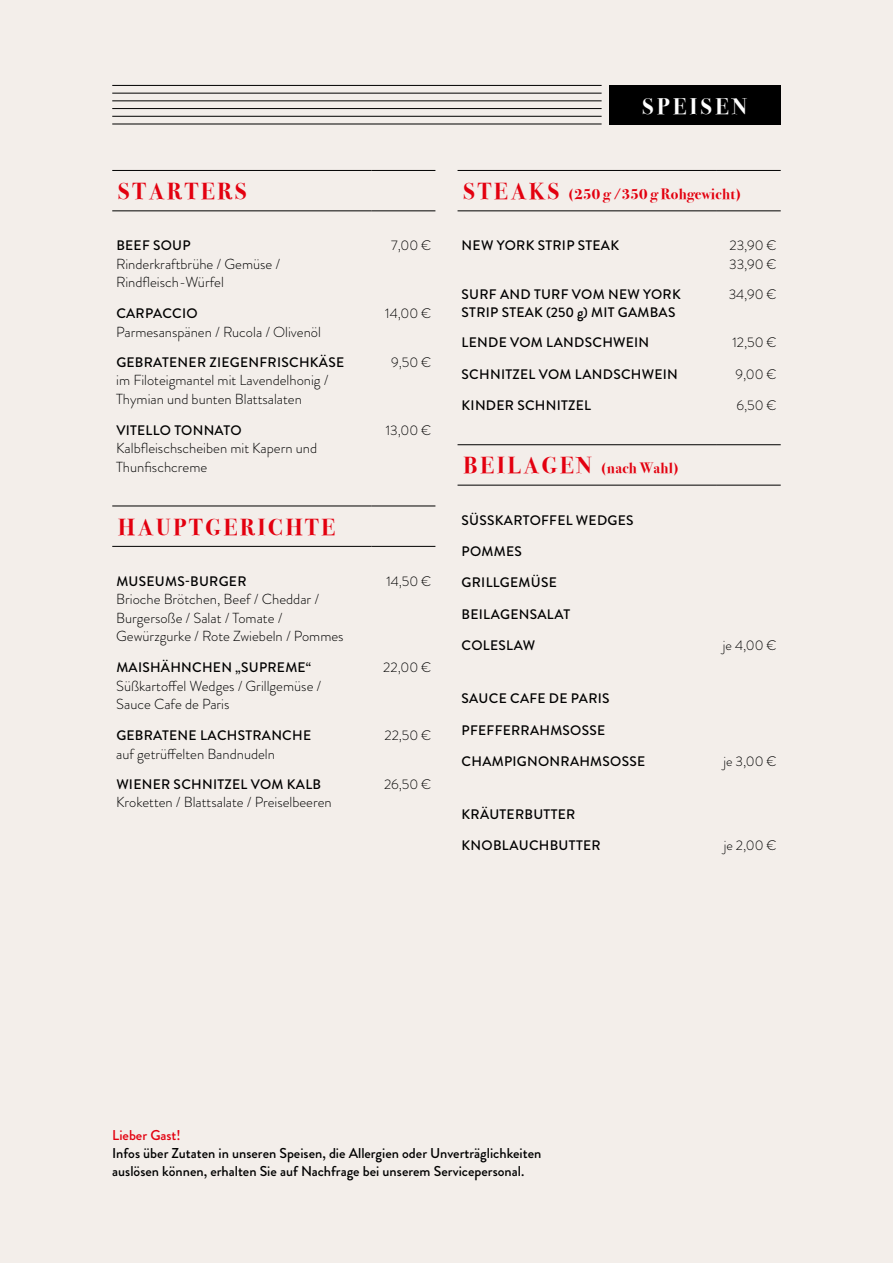
<style>
.page{position:relative;width:893px;height:1263px;background:#f3eeea}
.page>*{position:absolute;margin:0;border:0;box-sizing:border-box;transform-origin:0 0}
.t1{font:700 23.1px "Bodoni Svty Two ITCTT";letter-spacing:.12em;color:#e3000f}
.t2{font:700 22.5px "Bodoni Svty Two ITCTT";letter-spacing:.15em;color:#fff}
.t3{font:700 15px "Bodoni Svty Two ITCTT";letter-spacing:.02em;color:#e3000f}
.t4{font:300 14.55px/18.5px "Brandon Grotesque";color:#000}
.t5{font:500 14.25px/18px "Brandon Grotesque";color:#000}
.t6{font:500 14.25px "Brandon Grotesque";color:#e3000f}
.t7{font:500 13.8px/18.5px "Brandon Grotesque";letter-spacing:.02em;color:#000}
.t8{font:300 13.8px/18.5px "Brandon Grotesque";color:#000}
.s1{font-size:23.1px}
</style>
<div class="page">
<hr style="left:112px;top:170px;width:260px;height:1px;background:#000">
<hr style="left:372px;top:170px;width:63px;height:1px;background:#000">
<hr style="left:112px;top:210px;width:260px;height:1px;background:#000">
<hr style="left:372px;top:210px;width:63px;height:1px;background:#000">
<hr style="left:112px;top:506px;width:260px;height:1px;background:#000">
<hr style="left:372px;top:506px;width:63px;height:1px;background:#000">
<hr style="left:112px;top:546px;width:260px;height:1px;background:#000">
<hr style="left:372px;top:546px;width:63px;height:1px;background:#000">
<hr style="left:458px;top:170px;width:259px;height:1px;background:#000">
<hr style="left:717px;top:170px;width:64px;height:1px;background:#000">
<hr style="left:458px;top:210px;width:259px;height:1px;background:#000">
<hr style="left:717px;top:210px;width:64px;height:1px;background:#000">
<hr style="left:458px;top:444px;width:259px;height:1px;background:#000">
<hr style="left:717px;top:444px;width:64px;height:1px;background:#000">
<hr style="left:458px;top:485px;width:259px;height:1px;background:#000">
<hr style="left:717px;top:485px;width:64px;height:1px;background:#000">
<hr style="left:112px;top:85px;width:490px;height:1px;background:#000">
<hr style="left:112px;top:93px;width:490px;height:1px;background:#000">
<hr style="left:112px;top:100px;width:490px;height:1px;background:#000">
<hr style="left:112px;top:108px;width:490px;height:1px;background:#000">
<hr style="left:112px;top:116px;width:490px;height:1px;background:#000">
<hr style="left:112px;top:124px;width:490px;height:1px;background:#000">
<div style="left:609px;top:85px;width:172px;height:39px;background:#000"></div>
<h2 class="t2" style="left:642px;top:87px;width:106px">SPEISEN</h2>
<h1 class="t1" style="left:118px;top:172px;width:130px">STARTERS</h1>
<p class="t7" style="left:116px;top:237px;width:76px">BEEF SOUP</p>
<p class="t4" style="left:116px;top:255px;width:166px">Rinderkraftbrühe / Gemüse /<br>Rindfleisch-Würfel</p>
<p class="t7" style="left:116px;top:305px;width:83px">CARPACCIO</p>
<p class="t4" style="left:116px;top:323px;width:206px">Parmesanspänen / Rucola / Olivenöl</p>
<p class="t7" style="left:116px;top:353px;width:229px">GEBRATENER ZIEGENFRISCHKÄSE</p>
<p class="t4" style="left:116px;top:371px;width:214px">im Filoteigmantel mit Lavendelhonig /<br>Thymian und bunten Blattsalaten</p>
<p class="t8" style="left:391px;top:236px;width:42px">7,00 €</p>
<p class="t8" style="left:385px;top:304px;width:48px">14,00 €</p>
<p class="t8" style="left:391px;top:353px;width:42px">9,50 €</p>
<p class="t3" style="left:464px;top:182px;width:279px"><span class="s1">STEAKS</span> (250 g /350 g Rohgewicht)</p>
<p class="t7" style="left:462px;top:236px;width:159px">NEW YORK STRIP STEAK</p>
<p class="t8" style="left:729px;top:236px;width:49px">23,90 €<br>33,90 €</p>
<p class="t7" style="left:462px;top:285px;width:221px">SURF AND TURF VOM NEW YORK<br>STRIP STEAK (250 g) MIT GAMBAS</p>
<p class="t8" style="left:729px;top:285px;width:50px">34,90 €</p>
<p class="t7" style="left:462px;top:333px;width:189px">LENDE VOM LANDSCHWEIN</p>
<p class="t8" style="left:732px;top:333px;width:46px">12,50 €</p>
<p class="t7" style="left:462px;top:365px;width:218px">SCHNITZEL VOM LANDSCHWEIN</p>
<p class="t8" style="left:735px;top:365px;width:43px">9,00 €</p>
<p class="t7" style="left:462px;top:396px;width:131px">KINDER SCHNITZEL</p>
<p class="t8" style="left:736px;top:396px;width:42px">6,50 €</p>
<p class="t7" style="left:116px;top:421px;width:127px">VITELLO TONNATO</p>
<p class="t4" style="left:116px;top:439px;width:202px">Kalbfleischscheiben mit Kapern und<br>Thunfischcreme</p>
<h1 class="t1" style="left:118px;top:508px;width:219px">HAUPTGERICHTE</h1>
<p class="t7" style="left:116px;top:572px;width:132px">MUSEUMS-BURGER</p>
<p class="t4" style="left:116px;top:590px;width:229px">Brioche Brötchen, Beef / Cheddar /<br>Burgersoße / Salat / Tomate /<br>Gewürzgurke / Rote Zwiebeln / Pommes</p>
<p class="t7" style="left:116px;top:659px;width:196px">MAISHÄHNCHEN „SUPREME“</p>
<p class="t4" style="left:116px;top:677px;width:207px">Süßkartoffel Wedges / Grillgemüse /<br>Sauce Cafe de Paris</p>
<p class="t7" style="left:116px;top:727px;width:196px">GEBRATENE LACHSTRANCHE</p>
<p class="t4" style="left:116px;top:745px;width:160px">auf getrüffelten Bandnudeln</p>
<p class="t7" style="left:116px;top:775px;width:206px">WIENER SCHNITZEL VOM KALB</p>
<p class="t4" style="left:116px;top:793px;width:217px">Kroketten / Blattsalate / Preiselbeeren</p>
<p class="t8" style="left:386px;top:421px;width:47px">13,00 €</p>
<p class="t8" style="left:386px;top:572px;width:47px">14,50 €</p>
<p class="t8" style="left:383px;top:658px;width:50px">22,00 €</p>
<p class="t8" style="left:384px;top:726px;width:49px">22,50 €</p>
<p class="t8" style="left:384px;top:775px;width:49px">26,50 €</p>
<p class="t3" style="left:464px;top:456px;width:217px"><span class="s1">BEILAGEN</span> (nach Wahl)</p>
<p class="t7" style="left:462px;top:511px;width:173px">SÜSSKARTOFFEL WEDGES</p>
<p class="t7" style="left:462px;top:542px;width:62px">POMMES</p>
<p class="t7" style="left:462px;top:574px;width:97px">GRILLGEMÜSE</p>
<p class="t7" style="left:462px;top:605px;width:110px">BEILAGENSALAT</p>
<p class="t7" style="left:462px;top:637px;width:75px">COLESLAW</p>
<p class="t8" style="left:723px;top:636px;width:55px">je 4,00 €</p>
<p class="t7" style="left:462px;top:689px;width:149px">SAUCE CAFE DE PARIS</p>
<p class="t7" style="left:462px;top:721px;width:145px">PFEFFERRAHMSOSSE</p>
<p class="t7" style="left:462px;top:752px;width:185px">CHAMPIGNONRAHMSOSSE</p>
<p class="t8" style="left:723px;top:752px;width:55px">je 3,00 €</p>
<p class="t7" style="left:462px;top:805px;width:115px">KRÄUTERBUTTER</p>
<p class="t7" style="left:462px;top:836px;width:141px">KNOBLAUCHBUTTER</p>
<p class="t8" style="left:724px;top:836px;width:55px">je 2,00 €</p>
<p class="t6" style="left:112px;top:1125px;width:70px">Lieber Gast!</p>
<p class="t5" style="left:112px;top:1144px;width:431px">Infos über Zutaten in unseren Speisen, die Allergien oder Unverträglichkeiten auslösen können, erhalten Sie auf Nachfrage bei unserem Servicepersonal.</p>
</div>
